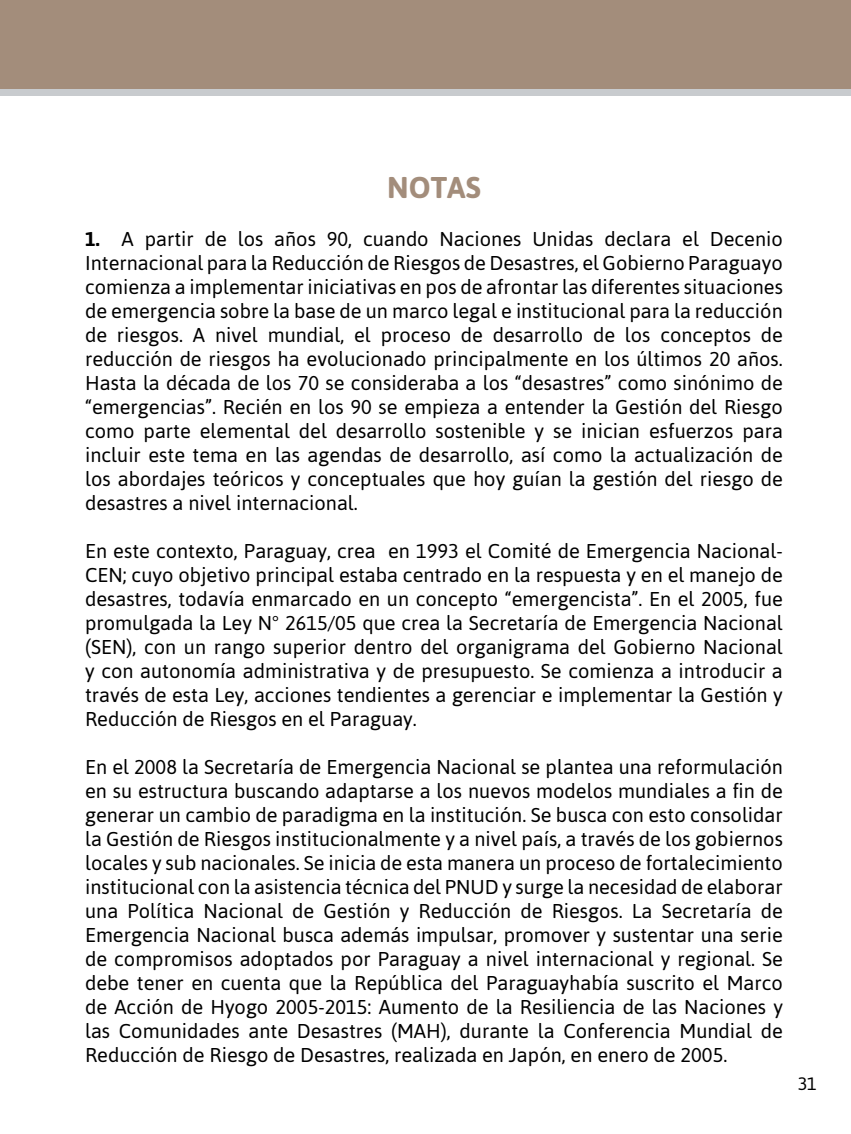
<style>
.page{position:relative;width:851px;height:1134px;background:#fff}
.page>*{position:absolute;margin:0;border:0;box-sizing:border-box;transform-origin:0 0}
.t1{font:700 30px "Asap";color:#a38d7b}
.t2{font:20px/24px "Asap";color:#000;text-align:justify}
.t3{font:18px "Asap";color:#000}
.s1{font-weight:700}
</style>
<div class="page">
<div style="left:0;top:0;width:850px;height:89px;background:#a38d7b"></div>
<div style="left:0;top:89px;width:850px;height:6px;background:#c8cbce"></div>
<h1 class="t1" style="left:387px;top:170px;width:95px">NOTAS</h1>
<p class="t2" style="left:85px;top:227px;width:699px"><span class="s1">1.</span> A partir de los años 90, cuando Naciones Unidas declara el Decenio Internacional para la Reducción de Riesgos de Desastres, el Gobierno Paraguayo comienza a implementar iniciativas en pos de afrontar las diferentes situaciones de emergencia sobre la base de un marco legal e institucional para la reducción de riesgos. A nivel mundial, el proceso de desarrollo de los conceptos de reducción de riesgos ha evolucionado principalmente en los últimos 20 años.<br>Hasta la década de los 70 se consideraba a los “desastres” como sinónimo de “emergencias”. Recién en los 90 se empieza a entender la Gestión del Riesgo como parte elemental del desarrollo sostenible y se inician esfuerzos para incluir este tema en las agendas de desarrollo, así como la actualización de los abordajes teóricos y conceptuales que hoy guían la gestión del riesgo de desastres a nivel internacional.</p>
<p class="t2" style="left:85px;top:539px;width:699px">En este contexto, Paraguay, crea en 1993 el Comité de Emergencia Nacional-CEN; cuyo objetivo principal estaba centrado en la respuesta y en el manejo de desastres, todavía enmarcado en un concepto “emergencista”. En el 2005, fue promulgada la Ley N° 2615/05 que crea la Secretaría de Emergencia Nacional (SEN), con un rango superior dentro del organigrama del Gobierno Nacional y con autonomía administrativa y de presupuesto. Se comienza a introducir a través de esta Ley, acciones tendientes a gerenciar e implementar la Gestión y Reducción de Riesgos en el Paraguay.</p>
<p class="t2" style="left:85px;top:755px;width:699px">En el 2008 la Secretaría de Emergencia Nacional se plantea una reformulación en su estructura buscando adaptarse a los nuevos modelos mundiales a fin de generar un cambio de paradigma en la institución. Se busca con esto consolidar la Gestión de Riesgos institucionalmente y a nivel país, a través de los gobiernos locales y sub nacionales. Se inicia de esta manera un proceso de fortalecimiento institucional con la asistencia técnica del PNUD y surge la necesidad de elaborar una Política Nacional de Gestión y Reducción de Riesgos. La Secretaría de Emergencia Nacional busca además impulsar, promover y sustentar una serie de compromisos adoptados por Paraguay a nivel internacional y regional. Se debe tener en cuenta que la República del Paraguayhabía suscrito el Marco de Acción de Hyogo 2005-2015: Aumento de la Resiliencia de las Naciones y las Comunidades ante Desastres (MAH), durante la Conferencia Mundial de Reducción de Riesgo de Desastres, realizada en Japón, en enero de 2005.</p>
<p class="t3" style="left:797px;top:1073px;width:21px">31</p>
</div>
